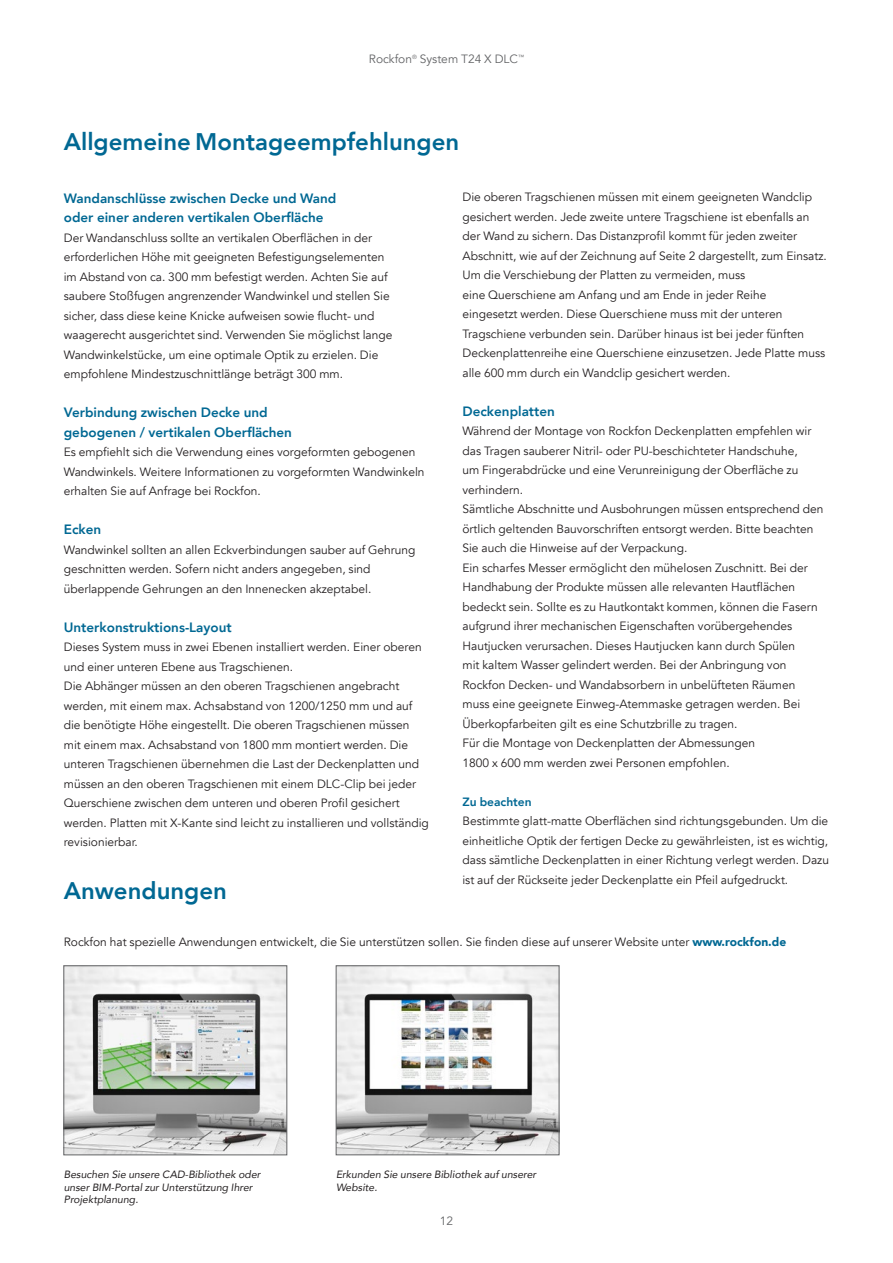
<style>
.page{position:relative;width:893px;height:1263px;background:#fff}
.page>*{position:absolute;margin:0;border:0;box-sizing:border-box;transform-origin:0 0}
.t1{font:800 24px "Avenir";color:#006893}
.t2{font:800 13.5px/19.5px "Avenir";color:#006893}
.t3{font:12px/19.5px "Avenir";color:#231f20}
.t4{font:12px "Avenir";color:#636466}
.t5{font:800 12px "Avenir";color:#006893}
.t6{font:italic 10.5px/12.6px "Avenir";color:#231f20}
.s1{font-weight:900;color:#006893}
</style>
<div class="page">
<img style="left:66px;top:967px;width:219px;height:186px">
<div style="left:64px;top:965px;width:223px;height:190px;border:1px solid #636466"></div>
<img style="left:338px;top:967px;width:219px;height:186px">
<div style="left:336px;top:965px;width:223px;height:190px;border:1px solid #636466"></div>
<p class="t4" style="left:369px;top:52px;width:157px">Rockfon<sup>®</sup> System T24 X DLC<sup>™</sup></p>
<h1 class="t1" style="left:64px;top:123px;width:397px">Allgemeine Montageempfehlungen</h1>
<p class="t2" style="left:64px;top:188px;width:274px">Wandanschlüsse zwischen Decke und Wand oder einer anderen vertikalen Oberfläche</p>
<p class="t3" style="left:64px;top:228px;width:330px">Der Wandanschluss sollte an vertikalen Oberflächen in der erforderlichen Höhe mit geeigneten Befestigungselementen im Abstand von ca. 300 mm befestigt werden. Achten Sie auf saubere Stoßfugen angrenzender Wandwinkel und stellen Sie sicher, dass diese keine Knicke aufweisen sowie flucht- und waagerecht ausgerichtet sind. Verwenden Sie möglichst lange Wandwinkelstücke, um eine optimale Optik zu erzielen. Die empfohlene Mindestzuschnittlänge beträgt 300 mm.</p>
<p class="t2" style="left:64px;top:403px;width:230px">Verbindung zwischen Decke und gebogenen / vertikalen Oberflächen</p>
<p class="t3" style="left:64px;top:443px;width:362px">Es empfiehlt sich die Verwendung eines vorgeformten gebogenen<br>Wandwinkels. Weitere Informationen zu vorgeformten Wandwinkeln erhalten Sie auf Anfrage bei Rockfon.</p>
<p class="t2" style="left:64px;top:520px;width:39px">Ecken</p>
<p class="t3" style="left:64px;top:540px;width:353px">Wandwinkel sollten an allen Eckverbindungen sauber auf Gehrung geschnitten werden. Sofern nicht anders angegeben, sind überlappende Gehrungen an den Innenecken akzeptabel.</p>
<p class="t2" style="left:64px;top:617px;width:169px">Unterkonstruktions-Layout</p>
<p class="t3" style="left:64px;top:638px;width:367px">Dieses System muss in zwei Ebenen installiert werden. Einer oberen und einer unteren Ebene aus Tragschienen.<br>Die Abhänger müssen an den oberen Tragschienen angebracht werden, mit einem max. Achsabstand von 1200/1250 mm und auf die benötigte Höhe eingestellt. Die oberen Tragschienen müssen mit einem max. Achsabstand von 1800 mm montiert werden. Die unteren Tragschienen übernehmen die Last der Deckenplatten und müssen an den oberen Tragschienen mit einem DLC-Clip bei jeder Querschiene zwischen dem unteren und oberen Profil gesichert werden. Platten mit X-Kante sind leicht zu installieren und vollständig revisionierbar.</p>
<h1 class="t1" style="left:64px;top:872px;width:165px">Anwendungen</h1>
<p class="t3" style="left:462px;top:188px;width:366px">Die oberen Tragschienen müssen mit einem geeigneten Wandclip gesichert werden. Jede zweite untere Tragschiene ist ebenfalls an der Wand zu sichern. Das Distanzprofil kommt für jeden zweiter Abschnitt, wie auf der Zeichnung auf Seite 2 dargestellt, zum Einsatz.<br>Um die Verschiebung der Platten zu vermeiden, muss<br>eine Querschiene am Anfang und am Ende in jeder Reihe<br>eingesetzt werden. Diese Querschiene muss mit der unteren Tragschiene verbunden sein. Darüber hinaus ist bei jeder fünften Deckenplattenreihe eine Querschiene einzusetzen. Jede Platte muss alle 600 mm durch ein Wandclip gesichert werden.</p>
<p class="t2" style="left:462px;top:401px;width:94px">Deckenplatten</p>
<p class="t3" style="left:462px;top:422px;width:363px">Während der Montage von Rockfon Deckenplatten empfehlen wir das Tragen sauberer Nitril- oder PU-beschichteter Handschuhe,<br>um Fingerabdrücke und eine Verunreinigung der Oberfläche zu verhindern.<br>Sämtliche Abschnitte und Ausbohrungen müssen entsprechend den örtlich geltenden Bauvorschriften entsorgt werden. Bitte beachten Sie auch die Hinweise auf der Verpackung.<br>Ein scharfes Messer ermöglicht den mühelosen Zuschnitt. Bei der Handhabung der Produkte müssen alle relevanten Hautflächen bedeckt sein. Sollte es zu Hautkontakt kommen, können die Fasern aufgrund ihrer mechanischen Eigenschaften vorübergehendes Hautjucken verursachen. Dieses Hautjucken kann durch Spülen<br>mit kaltem Wasser gelindert werden. Bei der Anbringung von Rockfon Decken- und Wandabsorbern in unbelüfteten Räumen muss eine geeignete Einweg-Atemmaske getragen werden. Bei Überkopfarbeiten gilt es eine Schutzbrille zu tragen.<br>Für die Montage von Deckenplatten der Abmessungen<br>1800 x 600 mm werden zwei Personen empfohlen.</p>
<p class="t5" style="left:462px;top:792px;width:71px">Zu beachten</p>
<p class="t3" style="left:462px;top:812px;width:368px;text-align:justify">Bestimmte glatt-matte Oberflächen sind richtungsgebunden. Um die einheitliche Optik der fertigen Decke zu gewährleisten, ist es wichtig, dass sämtliche Deckenplatten in einer Richtung verlegt werden. Dazu ist auf der Rückseite jeder Deckenplatte ein Pfeil aufgedruckt.</p>
<p class="t3" style="left:64px;top:932px;width:724px">Rockfon hat spezielle Anwendungen entwickelt, die Sie unterstützen sollen. Sie finden diese auf unserer Website unter <span class="s1">www.rockfon.de</span></p>
<p class="t6" style="left:64px;top:1168px;width:198px">Besuchen Sie unsere CAD-Bibliothek oder unser BIM-Portal zur Unterstützung Ihrer<br>Projektplanung.</p>
<p class="t6" style="left:336px;top:1168px;width:202px">Erkunden Sie unsere Bibliothek auf unserer<br>Website.</p>
<p class="t4" style="left:440px;top:1213px;width:15px">12</p>
</div>
